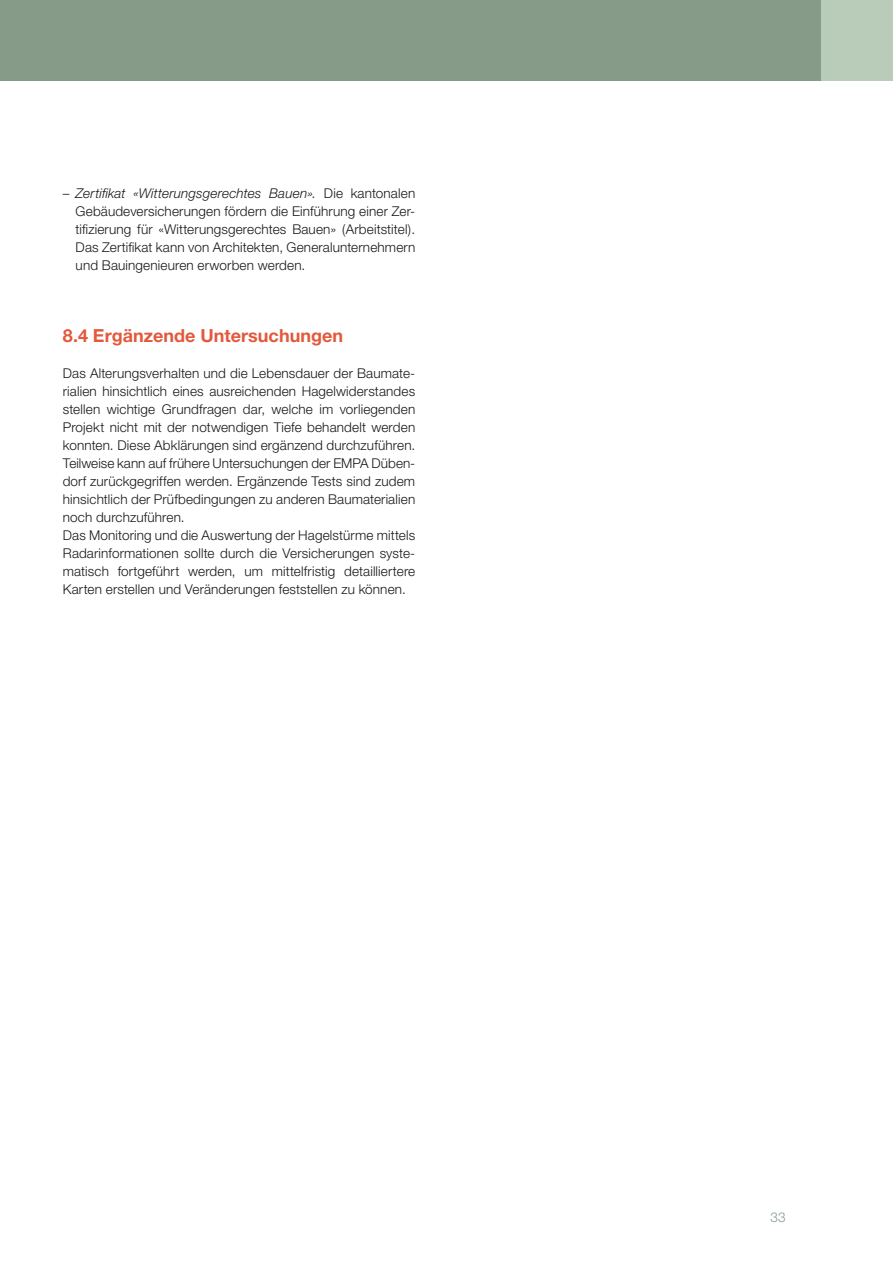
<style>
.page{position:relative;width:893px;height:1263px;background:#fff}
.page>*{position:absolute;margin:0;border:0;box-sizing:border-box;transform-origin:0 0}
.t1{font:700 18px "Helvetica Neue";color:#e3593c}
.t2{font:300 13.5px/18px "Helvetica Neue";letter-spacing:.01em;color:#1a171c;text-align:justify}
.t3{font:300 13.5px "Helvetica Neue";color:#869b88}
.s1{font-style:italic}
</style>
<div class="page">
<div style="left:812px;top:0;width:81px;height:81px;background:#b9ccb9"></div>
<div style="left:0;top:0;width:821px;height:81px;background:#869b88"></div>
<p class="t2" style="left:76px;top:184px;width:341px;text-indent:-13px">– <span class="s1">Zertifikat «Witterungsgerechtes Bauen».</span> Die kantonalen Gebäudeversicherungen fördern die Einführung einer Zer&shy;tifizierung für «Witterungsgerechtes Bauen» (Arbeitstitel).<br>Das Zertifikat kann von Architekten, Generalunternehmern und Bauingenieuren erworben werden.</p>
<h1 class="t1" style="left:63px;top:324px;width:282px">8.4 Ergänzende Untersuchungen</h1>
<p class="t2" style="left:63px;top:364px;width:354px;text-align:left">Das Alterungsverhalten und die Lebensdauer der Baumate&shy;rialien hinsichtlich eines ausreichenden Hagelwiderstandes stellen wichtige Grundfragen dar, welche im vorliegenden Projekt nicht mit der notwendigen Tiefe behandelt werden konnten. Diese Abklärungen sind ergänzend durchzuführen.<br>Teilweise kann auf frühere Untersuchungen der EMPA Düben&shy;dorf zurückgegriffen werden. Ergänzende Tests sind zudem hinsichtlich der Prüfbedingungen zu anderen Baumaterialien noch durchzuführen.<br>Das Monitoring und die Auswertung der Hagelstürme mittels Radarinformationen sollte durch die Versicherungen syste&shy;matisch fortgeführt werden, um mittelfristig detailliertere Karten erstellen und Veränderungen feststellen zu können.</p>
<p class="t3" style="left:771px;top:1209px;width:17px">33</p>
</div>
